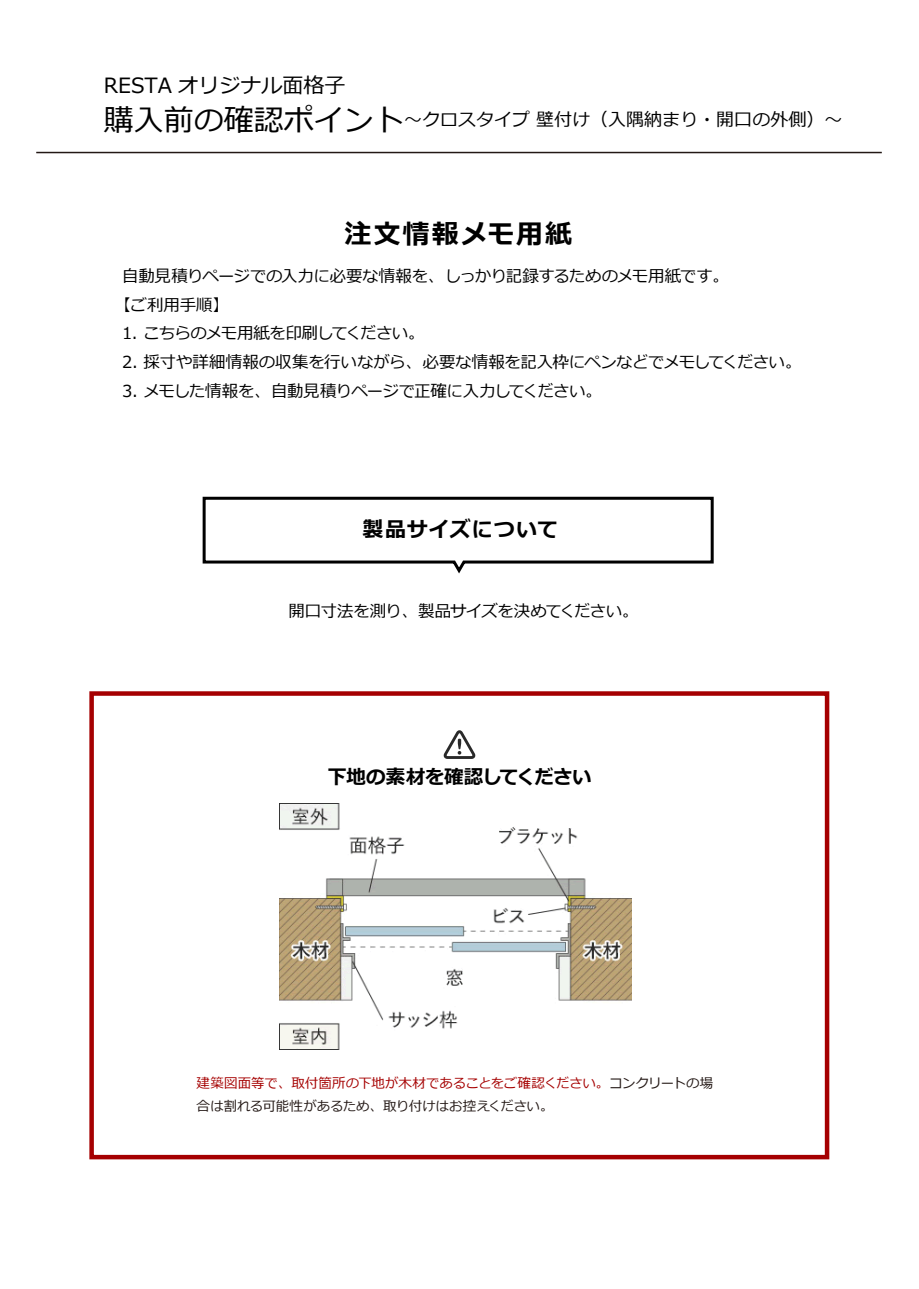
<style>
.page{position:relative;width:919px;height:1289px;background:#fff}
.page>*{position:absolute;margin:0;border:0;box-sizing:border-box;transform-origin:0 0}
.t1{font:700 27px "Meiryo";letter-spacing:.07em;color:#000}
.t2{font:21px "Meiryo";color:#000}
.t3{font:700 21px "Meiryo";letter-spacing:.045em;color:#000}
.t4{font:700 19.5px "Meiryo";letter-spacing:-.025em;color:#000}
.t5{font:18px "Meiryo";color:#000}
.t6{font:16.5px/28.8px "Meiryo";letter-spacing:-.03em;color:#000}
.t7{font:16.5px "Meiryo";letter-spacing:-.05em;color:#000}
.t8{font:13.5px/22.5px "Meiryo";letter-spacing:-.015em;color:#231815}
.s1{font-size:30px}
.s2{color:#a50001}
</style>
<div class="page">
<hr style="left:36px;top:152px;width:845px;height:1px;background:#231815">
<svg style="left:202px;top:496px;width:512px;height:78px"></svg>
<svg style="left:444px;top:730px;width:32px;height:29px"></svg>
<div style="left:89px;top:691px;width:740px;height:468px;border:4px solid #a50001"></div>
<img style="left:279px;top:803px;width:352px;height:246px">
<p class="t2" style="left:104px;top:70px;width:243px">RESTA オリジナル面格子</p>
<p class="t5" style="left:104px;top:107px;width:740px"><span class="s1">購入前の確認ポイント</span>～クロスタイプ 壁付け（入隅納まり・開口の外側）～</p>
<h1 class="t1" style="left:344px;top:215px;width:229px">注文情報メモ用紙</h1>
<p class="t6" style="left:114px;top:262px;width:616px;text-indent:8px">自動見積りページでの入力に必要な情報を、しっかり記録するためのメモ用紙です。【ご利用手順】</p>
<p class="t7" style="left:122px;top:322px;width:304px">1. こちらのメモ用紙を印刷してください。</p>
<p class="t6" style="left:122px;top:349px;width:680px">2. 採寸や詳細情報の収集を行いながら、必要な情報を記入枠にペンなどでメモしてください。</p>
<p class="t6" style="left:122px;top:378px;width:481px">3. メモした情報を、自動見積りページで正確に入力してください。</p>
<p class="t3" style="left:362px;top:515px;width:197px">製品サイズについて</p>
<p class="t6" style="left:288px;top:597px;width:351px">開口寸法を測り、製品サイズを決めてください。</p>
<p class="t4" style="left:327px;top:763px;width:266px">下地の素材を確認してください</p>
<p class="t8" style="left:197px;top:1072px;width:518px"><span class="s2">建築図面等で、取付箇所の下地が木材であることをご確認ください。</span>コンクリートの場合は割れる可能性があるため、取り付けはお控えください。</p>
</div>
